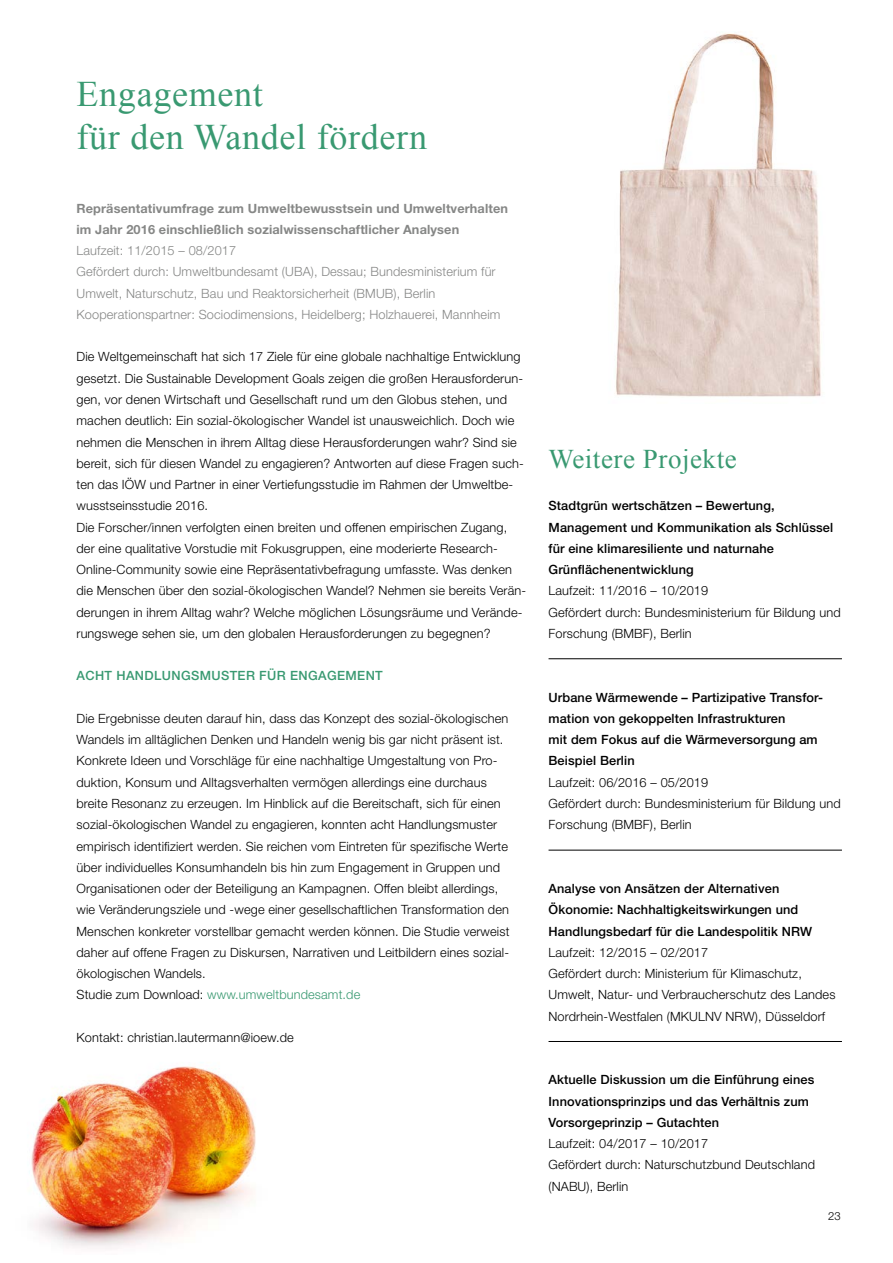
<style>
.page{position:relative;width:893px;height:1263px;background:#fff}
.page>*{position:absolute;margin:0;border:0;box-sizing:border-box;transform-origin:0 0}
.iöw_Flyer_Ü1_24_28_l{font:36px/42.5px "Times New Roman";letter-spacing:.02em;color:#399971}
.iöw_PROJEKT_ETC_18_p{font:27px "Times New Roman";letter-spacing:.02em;color:#399971}
.iöw_Text{font:300 12.75px/21.3px "Helvetica Neue LT Std";letter-spacing:.01em;color:#000}
.iöw_Text-2{font:500 12.75px/21.3px "Helvetica Neue LT Std";letter-spacing:.01em;color:#000}
.iöw_Text-3{font:300 12.75px/21.3px "Helvetica Neue LT Std";letter-spacing:.01em;color:#868786}
.iöw_Text-4{font:700 12.75px/21.3px "Helvetica Neue LT Std";letter-spacing:.01em;color:#868786}
.iöw_Text-5{font:300 12.75px "Helvetica Neue LT Std";letter-spacing:.01em;color:#399971}
.Zwischen_Ü_Vorwort{font:500 12.75px "Helvetica Neue LT Std";letter-spacing:.03em;color:#399971}
.t1{font:300 11.25px "Helvetica Neue LT Std";color:#000}
.s1{color:#000}
.s2{font-weight:500}
.s3{font-weight:300}
</style>
<div class="page">
<img style="left:29px;top:1066px;width:227px;height:183px">
<hr style="left:549px;top:658px;width:293px;height:1px;background:#000">
<hr style="left:549px;top:850px;width:293px;height:1px;background:#000">
<hr style="left:549px;top:1041px;width:293px;height:1px;background:#000">
<img style="left:616px;top:33px;width:205px;height:364px">
<p class="iöw_Flyer_Ü1_24_28_l" style="left:77px;top:72px;width:352px">Engagement<br>für den Wandel fördern</p>
<p class="iöw_Text-4" style="left:77px;top:197px;width:433px">Repräsentativumfrage zum Umweltbewusstsein und Umweltverhalten im Jahr 2016 einschließlich sozialwissenschaftlicher Analysen</p>
<p class="iöw_Text-3" style="left:77px;top:240px;width:161px">Laufzeit: 11/2015 – 08/2017</p>
<p class="iöw_Text-3" style="left:77px;top:261px;width:421px">Gefördert durch: Umweltbundesamt (UBA), Dessau; Bundesministerium für<br>Umwelt, Naturschutz, Bau und Reaktorsicherheit (BMUB), Berlin</p>
<p class="iöw_Text-3" style="left:77px;top:303px;width:425px">Kooperationspartner: Sociodimensions, Heidelberg; Holzhauerei, Mannheim</p>
<p class="iöw_Text" style="left:77px;top:346px;width:449px">Die Weltgemeinschaft hat sich 17 Ziele für eine globale nachhaltige Entwicklung gesetzt. Die Sustainable Development Goals zeigen die großen Herausforderun&shy;gen, vor denen Wirtschaft und Gesellschaft rund um den Globus stehen, und machen deutlich: Ein sozial-ökologischer Wandel ist unausweichlich. Doch wie nehmen die Menschen in ihrem Alltag diese Herausforderungen wahr? Sind sie bereit, sich für diesen Wandel zu engagieren? Antworten auf diese Fragen such&shy;ten das IÖW und Partner in einer Vertiefungsstudie im Rahmen der Umweltbe&shy;wusstseinsstudie 2016.</p>
<p class="iöw_Text" style="left:77px;top:516px;width:451px">Die Forscher/innen verfolgten einen breiten und offenen empirischen Zugang, der eine qualitative Vorstudie mit Fokusgruppen, eine moderierte Research-Online-Community sowie eine Repräsentativbefragung umfasste. Was denken die Menschen über den sozial-ökologischen Wandel? Nehmen sie bereits Verän&shy;derungen in ihrem Alltag wahr? Welche möglichen Lösungsräume und Verände&shy;rungswege sehen sie, um den globalen Herausforderungen zu begegnen?</p>
<p class="Zwischen_Ü_Vorwort" style="left:77px;top:668px;width:308px">ACHT HANDLUNGSMUSTER FÜR ENGAGEMENT</p>
<p class="iöw_Text" style="left:77px;top:707px;width:434px">Die Ergebnisse deuten darauf hin, dass das Konzept des sozial-ökologischen Wandels im alltäglichen Denken und Handeln wenig bis gar nicht präsent ist.<br>Konkrete Ideen und Vorschläge für eine nachhaltige Umgestaltung von Pro&shy;duktion, Konsum und Alltagsverhalten vermögen allerdings eine durchaus breite Resonanz zu erzeugen. Im Hinblick auf die Bereitschaft, sich für einen sozial-ökologischen Wandel zu engagieren, konnten acht Handlungsmuster empirisch identifiziert werden. Sie reichen vom Eintreten für spezifische Werte über individuelles Konsumhandeln bis hin zum Engagement in Gruppen und Organisationen oder der Beteiligung an Kampagnen. Offen bleibt allerdings, wie Veränderungsziele und -wege einer gesellschaftlichen Transformation den Menschen konkreter vorstellbar gemacht werden können. Die Studie verweist daher auf offene Fragen zu Diskursen, Narrativen und Leitbildern eines sozial&shy;ökologischen Wandels.</p>
<p class="iöw_Text-5" style="left:77px;top:987px;width:285px"><span class="s1">Studie zum Download:</span> www.umweltbundesamt.de</p>
<p class="iöw_Text" style="left:77px;top:1026px;width:219px">Kontakt: christian.lautermann@ioew.de</p>
<p class="iöw_PROJEKT_ETC_18_p" style="left:549px;top:441px;width:190px">Weitere Projekte</p>
<p class="iöw_Text-2" style="left:549px;top:495px;width:286px">Stadtgrün wertschätzen – Bewertung, Management und Kommunikation als Schlüssel für eine klimaresiliente und naturnahe Grünflächenentwicklung</p>
<p class="iöw_Text" style="left:549px;top:580px;width:161px">Laufzeit: 11/2016 – 10/2019</p>
<p class="iöw_Text" style="left:549px;top:601px;width:294px">Gefördert durch: Bundesministerium für Bildung und<br>Forschung (BMBF), Berlin</p>
<p class="iöw_Text-2" style="left:549px;top:686px;width:276px">Urbane Wärmewende – Partizipative Transfor&shy;mation von gekoppelten Infrastrukturen<br>mit dem Fokus auf die Wärmeversorgung am Beispiel Berlin</p>
<p class="iöw_Text" style="left:549px;top:771px;width:161px">Laufzeit: 06/2016 – 05/2019</p>
<p class="iöw_Text" style="left:549px;top:792px;width:294px">Gefördert durch: Bundesministerium für Bildung und<br>Forschung (BMBF), Berlin</p>
<p class="iöw_Text" style="left:549px;top:877px;width:288px"><span class="s2">Analyse von Ansätzen der Alternativen Ökonomie: Nachhaltigkeitswirkungen und Handlungsbedarf für die Landespolitik NRW </span>Laufzeit: 12/2015 – 02/2017<br>Gefördert durch: Ministerium für Klimaschutz, Umwelt, Natur- und Verbraucherschutz des Landes Nordrhein-Westfalen (MKULNV NRW), Düsseldorf</p>
<p class="iöw_Text-2" style="left:549px;top:1069px;width:268px">Aktuelle Diskussion um die Einführung eines Innovationsprinzips und das Verhältnis zum Vorsorgeprinzip – Gutachten<br><span class="s3">Laufzeit: 04/2017 – 10/2017<br>Gefördert durch: Naturschutzbund Deutschland (NABU), Berlin</span></p>
<p class="t1" style="left:828px;top:1209px;width:14px">23</p>
</div>
